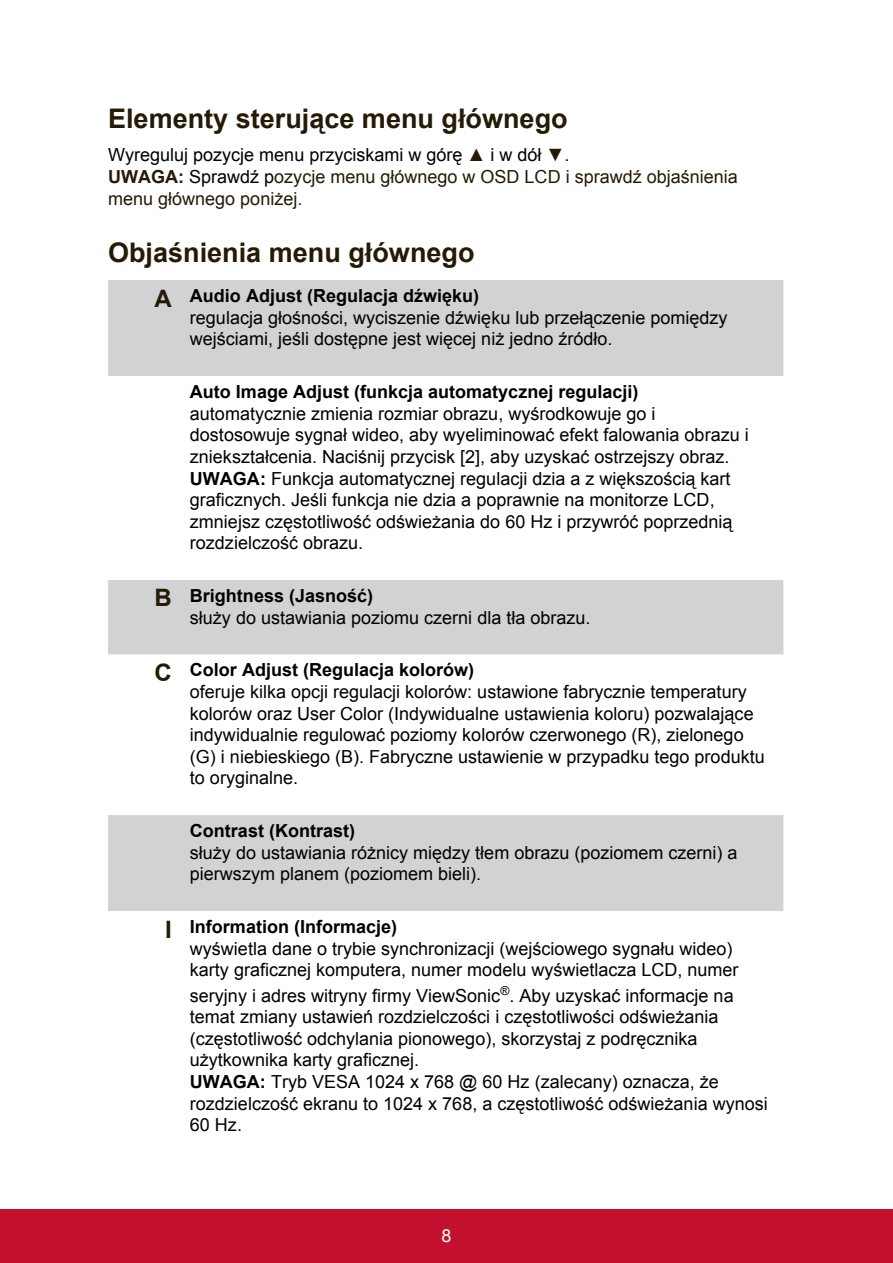
<style>
.page{position:relative;width:893px;height:1263px;background:#fff}
.page>*{position:absolute;margin:0;border:0;box-sizing:border-box;transform-origin:0 0}
.t1{font:700 27px "Arial";color:#251a05}
.t2{font:18px/21.6px "Arial";color:#000}
.t3{font:18px/21.6px "Arial";color:#251a05}
.t4{font:700 18px "Arial";color:#000}
.t5{font:18px "Arial";color:#fff}
.s1{color:#000}
.s2{font-weight:700}
.s3{font-weight:700;font-size:24px;color:#251a05}
</style>
<div class="page">
<div style="left:0;top:1210px;width:892px;height:53px;background:#c3102f"></div>
<svg style="left:108px;top:280px;width:675px;height:631px"></svg>
<h1 class="t1" style="left:108px;top:100px;width:461px">Elementy sterujące menu głównego</h1>
<p class="t3" style="left:108px;top:144px;width:631px"><span class="s1">Wyreguluj pozycje menu przyciskami w górę</span> ▲ <span class="s1">i w dół</span> ▼<span class="s1">.<br></span><span class="s2">UWAGA:</span> <span class="s1">Sprawdź p</span>ozycje menu głównego w OSD LCD i sprawdź objaśnienia menu głównego poniżej.</p>
<h1 class="t1" style="left:108px;top:235px;width:368px">Objaśnienia menu głównego</h1>
<p class="t2" style="left:190px;top:285px;width:539px;text-indent:-35px"><span class="s3">A</span> <span class="s2">Audio Adjust (Regulacja dźwięku)<br></span>regulacja głośności, wyciszenie dźwięku lub przełączenie pomiędzy wejściami, jeśli dostępne jest więcej niż jedno źródło.</p>
<p class="t4" style="left:190px;top:380px;width:450px">Auto Image Adjust (funkcja automatycznej regulacji)</p>
<p class="t2" style="left:190px;top:403px;width:560px">automatycznie zmienia rozmiar obrazu, wyśrodkowuje go i dostosowuje sygnał wideo, aby wyeliminować efekt falowania obrazu i zniekształcenia. Naciśnij przycisk [2], aby uzyskać ostrzejszy obraz.<br><span class="s2">UWAGA:</span> Funkcja automatycznej regulacji dzia a z większością kart graficznych. Jeśli funkcja nie dzia a poprawnie na monitorze LCD, zmniejsz częstotliwość odświeżania do 60 Hz i przywróć poprzednią rozdzielczość obrazu.</p>
<p class="t2" style="left:190px;top:585px;width:402px;text-indent:-35px"><span class="s3">B</span> <span class="s2">Brightness (Jasność)<br></span>służy do ustawiania poziomu czerni dla tła obrazu.</p>
<p class="t2" style="left:190px;top:659px;width:576px;text-indent:-35px"><span class="s3">C</span> <span class="s2">Color Adjust (Regulacja kolorów)<br></span>oferuje kilka opcji regulacji kolorów: ustawione fabrycznie temperatury kolorów oraz User Color (Indywidualne ustawienia koloru) pozwalające indywidualnie regulować poziomy kolorów czerwonego (R), zielonego (G) i niebieskiego (B). Fabryczne ustawienie w przypadku tego produktu to oryginalne.</p>
<p class="t4" style="left:190px;top:819px;width:166px">Contrast (Kontrast)</p>
<p class="t2" style="left:190px;top:842px;width:549px">służy do ustawiania różnicy między tłem obrazu (poziomem czerni) a pierwszym planem (poziomem bieli).</p>
<p class="t2" style="left:190px;top:916px;width:550px;text-indent:-25px"><span class="s3">I</span> <span class="s2">Information (Informacje)<br></span>wyświetla dane o trybie synchronizacji (wejściowego sygnału wideo) karty graficznej komputera, numer modelu wyświetlacza LCD, numer</p>
<p class="t2" style="left:190px;top:984px;width:579px">seryjny i adres witryny firmy ViewSonic<sup>®</sup>. Aby uzyskać informacje na temat zmiany ustawień rozdzielczości i częstotliwości odświeżania (częstotliwość odchylania pionowego), skorzystaj z podręcznika użytkownika karty graficznej.<br><span class="s2">UWAGA:</span> Tryb VESA 1024 x 768 @ 60 Hz (zalecany) oznacza, że rozdzielczość ekranu to 1024 x 768, a częstotliwość odświeżania wynosi 60 Hz.</p>
<p class="t5" style="left:441px;top:1223px;width:12px">8</p>
</div>
